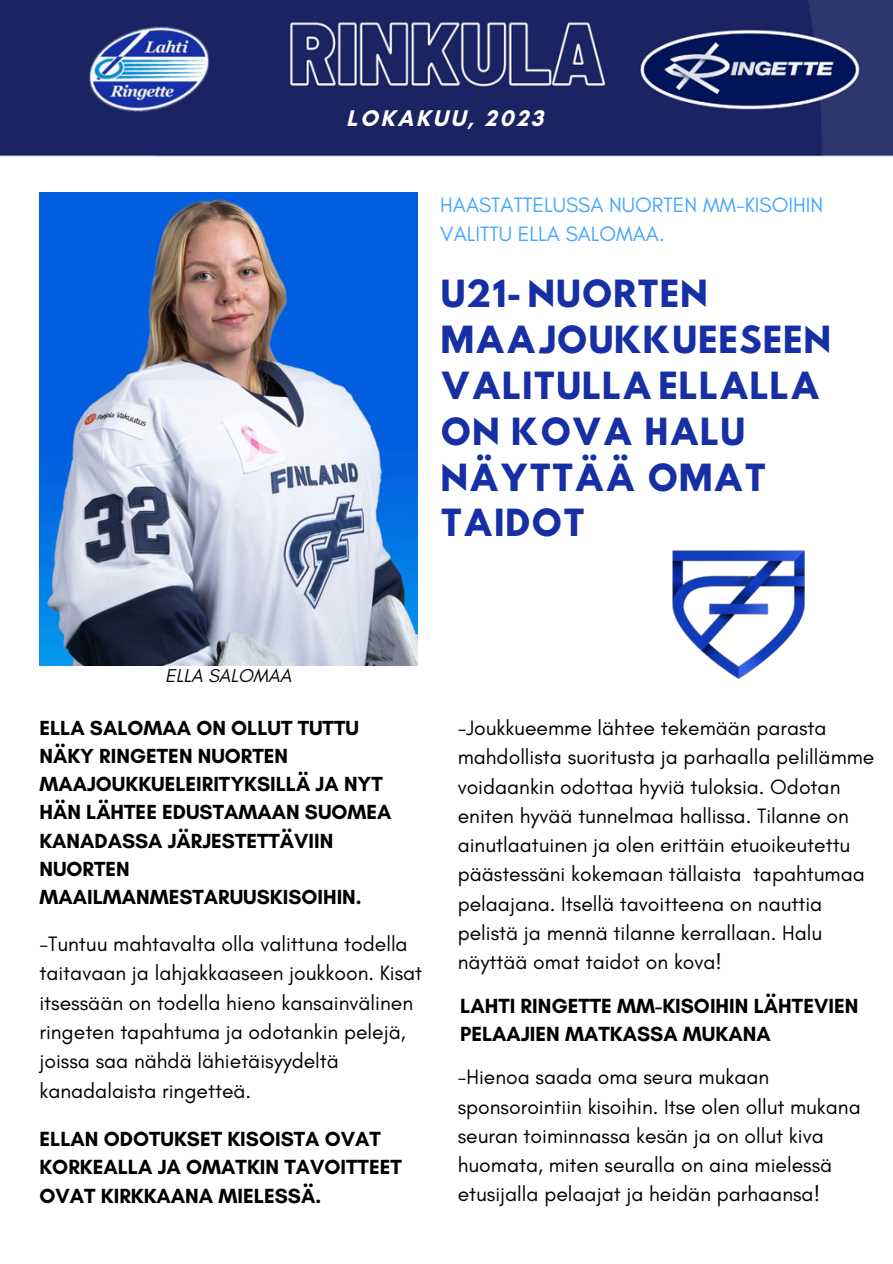
<style>
.page{position:relative;width:893px;height:1264px;background:#fff}
.page>*{position:absolute;margin:0;border:0;box-sizing:border-box;transform-origin:0 0}
.t1{font:33.15px/45.9px "Hussar Bd";color:#172fa4}
.t2{font:700 23.1px "Glacial Indifference";letter-spacing:.115em;color:#fff}
.t3{font:21.15px/29.2px "Glacial Indifference";color:#000}
.t4{font:21.15px/29.2px "Glacial Indifference";color:#43a6ff}
.t5{font:700 20.85px/28.2px "Glacial Indifference";color:#000}
.t6{font:italic 18.9px "Glacial Indifference";color:#000}
</style>
<div class="page">
<img style="left:0;top:0;width:892px;height:157px">
<img style="left:39px;top:193px;width:378px;height:472px">
<img style="left:672px;top:550px;width:132px;height:128px">
<p class="t2" style="left:346px;top:104px;width:199px">LOKAKUU, 2023</p>
<p class="t4" style="left:440px;top:190px;width:384px">HAASTATTELUSSA NUORTEN MM-KISOIHIN<br>VALITTU ELLA SALOMAA.</p>
<h1 class="t1" style="left:440px;top:275px;width:393px">U21- NUORTEN<br>MAAJOUKKUEESEEN<br>VALITULLA ELLALLA<br>ON KOVA HALU<br>NÄYTTÄÄ OMAT<br>TAIDOT</h1>
<p class="t6" style="left:165px;top:664px;width:128px">ELLA SALOMAA</p>
<p class="t5" style="left:39px;top:713px;width:353px">ELLA SALOMAA ON OLLUT TUTTU<br>NÄKY RINGETEN NUORTEN<br>MAAJOUKKUELEIRITYKSILLÄ JA NYT<br>HÄN LÄHTEE EDUSTAMAAN SUOMEA<br>KANADASSA JÄRJESTETTÄVIIN<br>NUORTEN<br>MAAILMANMESTARUUSKISOIHIN.</p>
<p class="t3" style="left:39px;top:929px;width:384px">-Tuntuu mahtavalta olla valittuna todella taitavaan ja lahjakkaaseen joukkoon. Kisat itsessään on todella hieno kansainvälinen ringeten tapahtuma ja odotankin pelejä, joissa saa nähdä lähietäisyydeltä kanadalaista ringetteä.</p>
<p class="t5" style="left:39px;top:1124px;width:364px">ELLAN ODOTUKSET KISOISTA OVAT<br>KORKEALLA JA OMATKIN TAVOITTEET<br>OVAT KIRKKAANA MIELESSÄ.</p>
<p class="t3" style="left:457px;top:713px;width:418px">-Joukkueemme lähtee tekemään parasta mahdollista suoritusta ja parhaalla pelillämme voidaankin odottaa hyviä tuloksia. Odotan eniten hyvää tunnelmaa hallissa. Tilanne on ainutlaatuinen ja olen erittäin etuoikeutettu päästessäni kokemaan tällaista tapahtumaa pelaajana. Itsellä tavoitteena on nauttia pelistä ja mennä tilanne kerrallaan. Halu näyttää omat taidot on kova!</p>
<p class="t5" style="left:460px;top:991px;width:399px">LAHTI RINGETTE MM-KISOIHIN LÄHTEVIEN<br>PELAAJIEN MATKASSA MUKANA</p>
<p class="t3" style="left:457px;top:1062px;width:404px">-Hienoa saada oma seura mukaan sponsorointiin kisoihin. Itse olen ollut mukana seuran toiminnassa kesän ja on ollut kiva huomata, miten seuralla on aina mielessä etusijalla pelaajat ja heidän parhaansa!</p>
</div>
